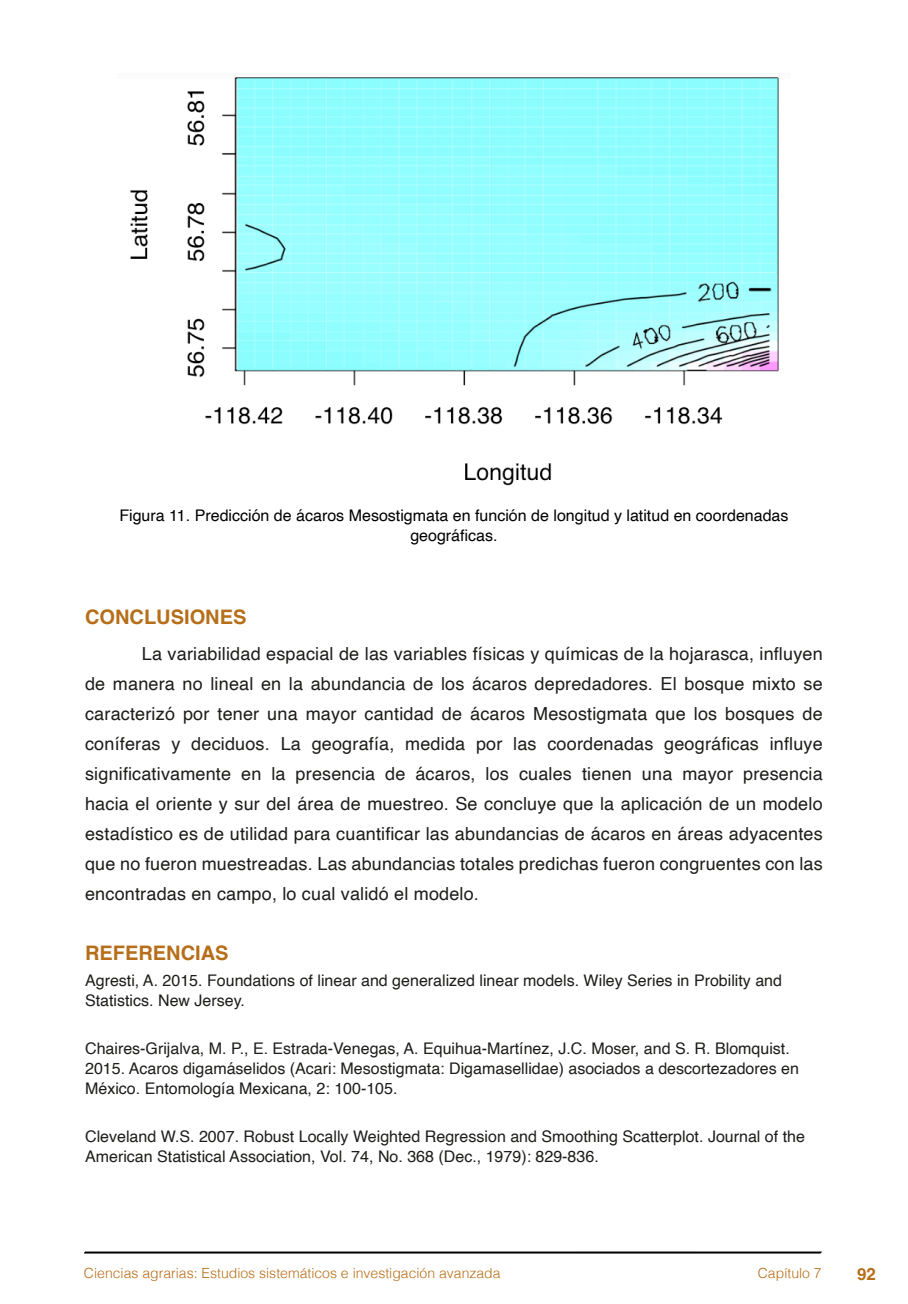
<style>
.page{position:relative;width:908px;height:1304px;background:#fff}
.page>*{position:absolute;margin:0;border:0;box-sizing:border-box;transform-origin:0 0}
.t1{font:700 20px "Helvetica";color:#b66e19}
.t2{font:18px/30px "Helvetica";letter-spacing:.01em;color:#1d1d1b;text-align:justify}
.t3{font:700 16.8px "Helvetica";color:#b66e19}
.t4{font:16px/20px "Helvetica";color:#1d1d1b}
.t5{font:16px/19.2px "Helvetica";color:#000;text-align:center}
.t6{font:300 14px "Helvetica";color:#b66e19}
</style>
<div class="page">
<svg style="left:84px;top:1251px;width:737px;height:3px;background:#515151"></svg>
<img style="left:130px;top:77px;width:649px;height:409px">
<p class="t5" style="left:119px;top:507px;width:670px">Figura 11. Predicción de ácaros Mesostigmata en función de longitud y latitud en coordenadas geográficas.</p>
<p class="t1" style="left:85px;top:605px;width:163px">CONCLUSIONES</p>
<p class="t2" style="left:85px;top:639px;width:738px;text-indent:57px">La variabilidad espacial de las variables físicas y químicas de la hojarasca, influyen de manera no lineal en la abundancia de los ácaros depredadores. El bosque mixto se caracterizó por tener una mayor cantidad de ácaros Mesostigmata que los bosques de coníferas y deciduos. La geografía, medida por las coordenadas geográficas influye significativamente en la presencia de ácaros, los cuales tienen una mayor presencia hacia el oriente y sur del área de muestreo. Se concluye que la aplicación de un modelo estadístico es de utilidad para cuantificar las abundancias de ácaros en áreas adyacentes que no fueron muestreadas. Las abundancias totales predichas fueron congruentes con las encontradas en campo, lo cual validó el modelo.</p>
<p class="t1" style="left:85px;top:941px;width:145px">REFERENCIAS</p>
<p class="t4" style="left:85px;top:971px;width:698px">Agresti, A. 2015. Foundations of linear and generalized linear models. Wiley Series in Probility and<br>Statistics. New Jersey.</p>
<p class="t4" style="left:85px;top:1039px;width:715px">Chaires-Grijalva, M. P., E. Estrada-Venegas, A. Equihua-Martínez, J.C. Moser, and S. R. Blomquist.<br>2015. Acaros digamáselidos (Acari: Mesostigmata: Digamasellidae) asociados a descortezadores en<br>México. Entomología Mexicana, 2: 100-105.</p>
<p class="t4" style="left:85px;top:1127px;width:721px">Cleveland W.S. 2007. Robust Locally Weighted Regression and Smoothing Scatterplot. Journal of the<br>American Statistical Association, Vol. 74, No. 368 (Dec., 1979): 829-836.</p>
<p class="t6" style="left:84px;top:1261px;width:418px">Ciencias agrarias: Estudios sistemáticos e investigación avanzada</p>
<p class="t6" style="left:757px;top:1261px;width:65px">Capítulo 7</p>
<p class="t3" style="left:856px;top:1264px;width:20px">92</p>
</div>
